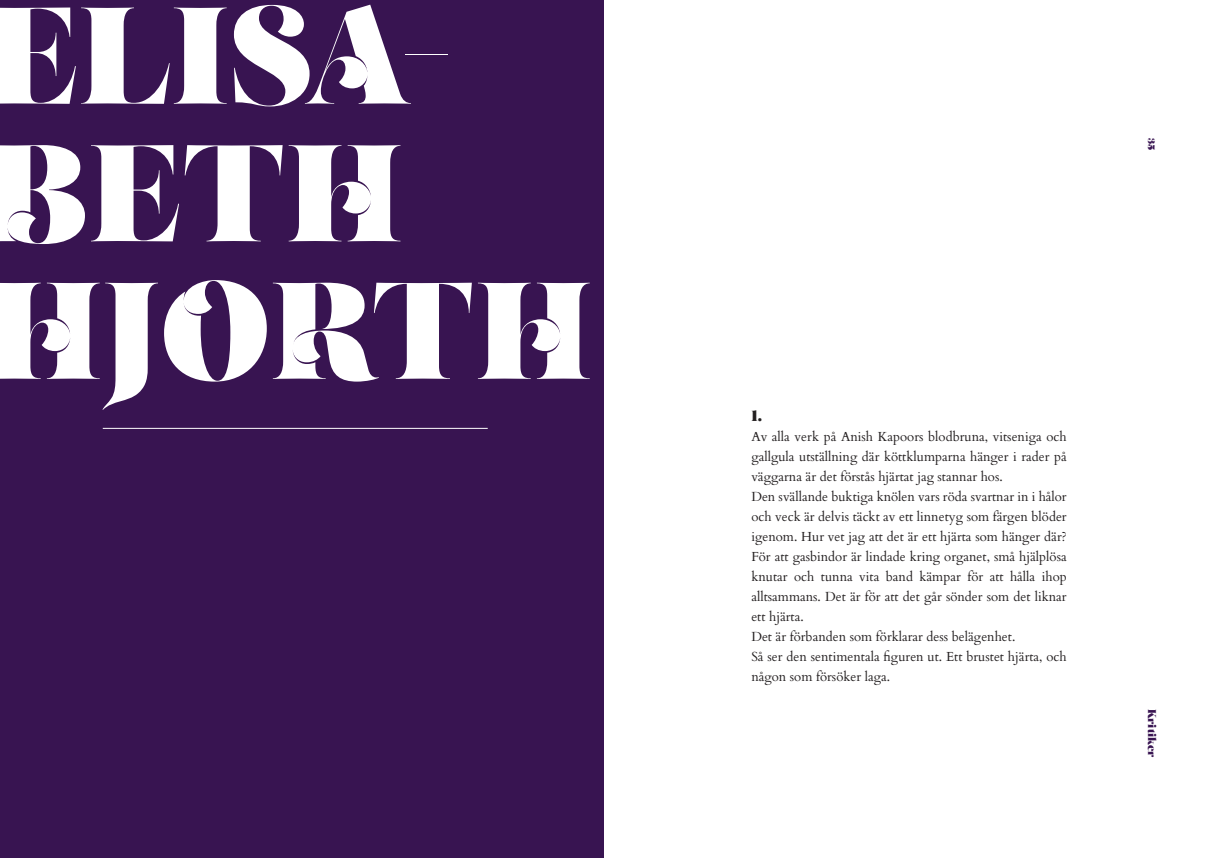
<style>
.page{position:relative;width:1205px;height:858px;background:#fff}
.page>*{position:absolute;margin:0;border:0;box-sizing:border-box;transform-origin:0 0}
.t1{font:137.5px/137.5px "Salome Deco";color:#fff}
.t2{font:15px "Salome";color:#231f20}
.t3{font:13.12px/20px "Cardo";color:#231f20}
.t4{font:11.25px "Salome";color:#381451}
.t5{font:9.38px "Salome Deco";color:#381451}
</style>
<div class="page">
<div style="left:0;top:0;width:603px;height:857px;background:#381451"></div>
<hr style="left:103px;top:428px;width:385px;height:1px;background:#fff">
<h1 class="t1" style="left:-15px;top:-14px;width:467px">ELISA-</h1>
<h1 class="t1" style="left:-15px;top:123px;width:609px">BETH<br>HJORTH</h1>
<p class="t5" style="left:1158px;top:138px;width:14px;rotate:90deg">35</p>
<p class="t2" style="left:751px;top:405px;width:12px">1.</p>
<p class="t3" style="left:751px;top:426px;width:317px">Av alla verk på Anish Kapoors blodbruna, vitseniga och gallgula utställning där köttklumparna hänger i rader på väggarna är det förstås hjärtat jag stannar hos.<br>Den svällande buktiga knölen vars röda svartnar in i hålor och veck är delvis täckt av ett linnetyg som färgen blöder igenom. Hur vet jag att det är ett hjärta som hänger där?<br>För att gasbindor är lindade kring organet, små hjälplösa knutar och tunna vita band kämpar för att hålla ihop alltsammans. Det är för att det går sönder som det liknar ett hjärta.<br>Det är förbanden som förklarar dess belägenhet.<br>Så ser den sentimentala figuren ut. Ett brustet hjärta, och någon som försöker laga.</p>
<p class="t4" style="left:1159px;top:708px;width:50px;rotate:90deg">Kritiker</p>
</div>
